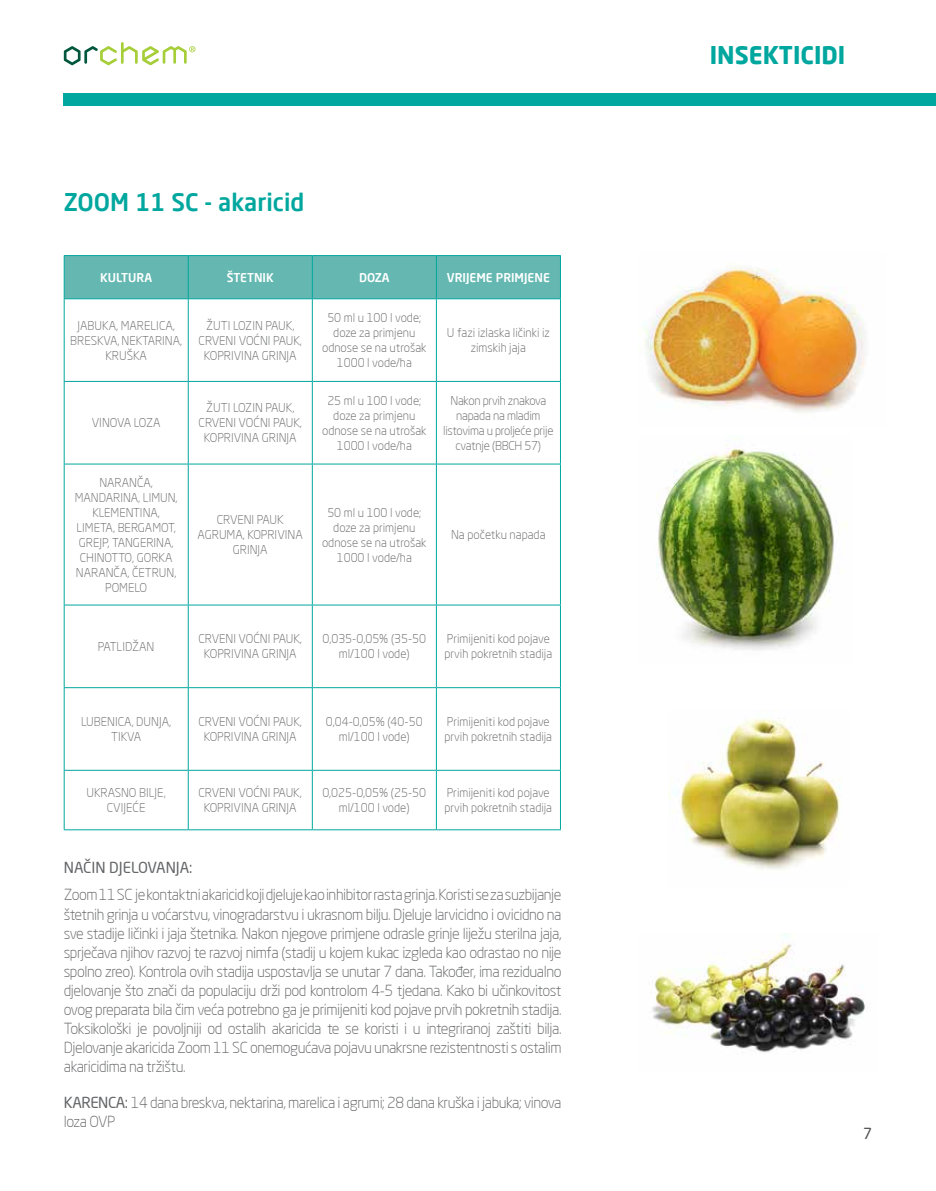
<style>
.page{position:relative;width:936px;height:1191px;background:#fff}
.page>*{position:absolute;margin:0;border:0;box-sizing:border-box;transform-origin:0 0}
.t1{font:500 24px "Neo Sans Pro";color:#00a79e}
.t2{font:700 24px "Neo Sans Pro";color:#00a79e}
.t3{font:300 15px/19px "Neo Sans Pro";letter-spacing:-.03em;color:#636466;text-align:justify}
.t4{font:15px "Neo Sans Pro";color:#636466}
.t5{font:15px "Neo Sans Pro";color:#4d4d4f}
.t6{font:300 12px/15px "Neo Sans Pro";color:#636466;text-align:center}
.t7{font:300 12px/15px "Neo Sans Pro";letter-spacing:-.02em;color:#636466;text-align:center}
.t8{font:500 12px "Neo Sans Pro";color:#fff}
.s1{font-weight:400}
</style>
<div class="page">
<svg style="left:64px;top:42px;width:131px;height:23px"></svg>
<div style="left:65px;top:256px;width:495px;height:42px;background:#64b8b1"></div>
<hr style="left:64px;top:255px;width:124px;height:1px;background:#00a79e">
<hr style="left:64px;top:256px;width:1px;height:42px;background:#00a79e">
<hr style="left:188px;top:255px;width:124px;height:1px;background:#00a79e">
<hr style="left:188px;top:256px;width:1px;height:42px;background:#00a79e">
<hr style="left:312px;top:255px;width:124px;height:1px;background:#00a79e">
<hr style="left:312px;top:256px;width:1px;height:42px;background:#00a79e">
<hr style="left:436px;top:255px;width:125px;height:1px;background:#00a79e">
<hr style="left:436px;top:256px;width:1px;height:42px;background:#00a79e">
<hr style="left:560px;top:256px;width:1px;height:42px;background:#00a79e">
<hr style="left:64px;top:298px;width:124px;height:1px;background:#00a79e">
<hr style="left:64px;top:299px;width:1px;height:82px;background:#00a79e">
<hr style="left:188px;top:298px;width:124px;height:1px;background:#00a79e">
<hr style="left:188px;top:299px;width:1px;height:82px;background:#00a79e">
<hr style="left:312px;top:298px;width:124px;height:1px;background:#00a79e">
<hr style="left:312px;top:299px;width:1px;height:82px;background:#00a79e">
<hr style="left:436px;top:298px;width:125px;height:1px;background:#00a79e">
<hr style="left:436px;top:299px;width:1px;height:82px;background:#00a79e">
<hr style="left:560px;top:299px;width:1px;height:82px;background:#00a79e">
<hr style="left:64px;top:381px;width:124px;height:1px;background:#00a79e">
<hr style="left:64px;top:382px;width:1px;height:82px;background:#00a79e">
<hr style="left:188px;top:381px;width:124px;height:1px;background:#00a79e">
<hr style="left:188px;top:382px;width:1px;height:82px;background:#00a79e">
<hr style="left:312px;top:381px;width:124px;height:1px;background:#00a79e">
<hr style="left:312px;top:382px;width:1px;height:82px;background:#00a79e">
<hr style="left:436px;top:381px;width:125px;height:1px;background:#00a79e">
<hr style="left:436px;top:382px;width:1px;height:82px;background:#00a79e">
<hr style="left:560px;top:382px;width:1px;height:82px;background:#00a79e">
<hr style="left:64px;top:464px;width:124px;height:1px;background:#00a79e">
<hr style="left:64px;top:464px;width:1px;height:140px;background:#00a79e">
<hr style="left:188px;top:464px;width:124px;height:1px;background:#00a79e">
<hr style="left:188px;top:464px;width:1px;height:140px;background:#00a79e">
<hr style="left:312px;top:464px;width:124px;height:1px;background:#00a79e">
<hr style="left:312px;top:464px;width:1px;height:140px;background:#00a79e">
<hr style="left:436px;top:464px;width:125px;height:1px;background:#00a79e">
<hr style="left:436px;top:464px;width:1px;height:140px;background:#00a79e">
<hr style="left:560px;top:464px;width:1px;height:140px;background:#00a79e">
<hr style="left:64px;top:604px;width:124px;height:1px;background:#00a79e">
<hr style="left:64px;top:605px;width:1px;height:82px;background:#00a79e">
<hr style="left:188px;top:604px;width:124px;height:1px;background:#00a79e">
<hr style="left:188px;top:605px;width:1px;height:82px;background:#00a79e">
<hr style="left:312px;top:604px;width:124px;height:1px;background:#00a79e">
<hr style="left:312px;top:605px;width:1px;height:82px;background:#00a79e">
<hr style="left:436px;top:604px;width:125px;height:1px;background:#00a79e">
<hr style="left:436px;top:605px;width:1px;height:82px;background:#00a79e">
<hr style="left:560px;top:605px;width:1px;height:82px;background:#00a79e">
<hr style="left:64px;top:687px;width:124px;height:1px;background:#00a79e">
<hr style="left:64px;top:688px;width:1px;height:82px;background:#00a79e">
<hr style="left:188px;top:687px;width:124px;height:1px;background:#00a79e">
<hr style="left:188px;top:688px;width:1px;height:82px;background:#00a79e">
<hr style="left:312px;top:687px;width:124px;height:1px;background:#00a79e">
<hr style="left:312px;top:688px;width:1px;height:82px;background:#00a79e">
<hr style="left:436px;top:687px;width:125px;height:1px;background:#00a79e">
<hr style="left:436px;top:688px;width:1px;height:82px;background:#00a79e">
<hr style="left:560px;top:688px;width:1px;height:82px;background:#00a79e">
<hr style="left:64px;top:770px;width:124px;height:1px;background:#00a79e">
<hr style="left:64px;top:770px;width:1px;height:59px;background:#00a79e">
<hr style="left:188px;top:770px;width:124px;height:1px;background:#00a79e">
<hr style="left:188px;top:770px;width:1px;height:59px;background:#00a79e">
<hr style="left:312px;top:770px;width:124px;height:1px;background:#00a79e">
<hr style="left:312px;top:770px;width:1px;height:59px;background:#00a79e">
<hr style="left:436px;top:770px;width:125px;height:1px;background:#00a79e">
<hr style="left:436px;top:770px;width:1px;height:59px;background:#00a79e">
<hr style="left:560px;top:770px;width:1px;height:59px;background:#00a79e">
<hr style="left:64px;top:829px;width:124px;height:1px;background:#00a79e">
<hr style="left:188px;top:829px;width:124px;height:1px;background:#00a79e">
<hr style="left:312px;top:829px;width:124px;height:1px;background:#00a79e">
<hr style="left:436px;top:829px;width:125px;height:1px;background:#00a79e">
<img style="left:668px;top:719px;width:173px;height:151px">
<img style="left:652px;top:933px;width:213px;height:120px">
<img style="left:639px;top:267px;width:226px;height:146px">
<img style="left:656px;top:438px;width:191px;height:212px">
<div style="left:64px;top:94px;width:871px;height:12px;background:#00a79e"></div>
<h1 class="t1" style="left:64px;top:187px;width:242px">ZOOM 11 SC - akaricid</h1>
<p class="t8" style="left:100px;top:270px;width:53px">KULTURA</p>
<p class="t8" style="left:227px;top:270px;width:49px">ŠTETNIK</p>
<p class="t8" style="left:359px;top:270px;width:32px">DOZA</p>
<p class="t8" style="left:447px;top:270px;width:105px">VRIJEME PRIMJENE</p>
<p class="t6" style="left:70px;top:317px;width:113px">JABUKA, MARELICA,<br>BRESKVA, NEKTARINA,<br>KRUŠKA</p>
<p class="t6" style="left:198px;top:317px;width:105px">ŽUTI LOZIN PAUK,<br>CRVENI VOĆNI PAUK,<br>KOPRIVINA GRINJA</p>
<p class="t6" style="left:322px;top:310px;width:106px">50 ml u 100 l vode; doze za primjenu odnose se na utrošak<br>1000 l vode/ha</p>
<p class="t6" style="left:447px;top:325px;width:104px">U fazi izlaska ličinki iz zimskih jaja</p>
<p class="t6" style="left:92px;top:415px;width:70px">VINOVA LOZA</p>
<p class="t6" style="left:75px;top:474px;width:104px">NARANČA,<br>MANDARINA, LIMUN,<br>KLEMENTINA,<br>LIMETA, BERGAMOT,<br>GREJP, TANGERINA,<br>CHINOTTO, GORKA<br>NARANČA, ČETRUN,<br>POMELO</p>
<p class="t6" style="left:198px;top:400px;width:105px">ŽUTI LOZIN PAUK,<br>CRVENI VOĆNI PAUK,<br>KOPRIVINA GRINJA</p>
<p class="t6" style="left:322px;top:393px;width:106px">25 ml u 100 l vode; doze za primjenu odnose se na utrošak<br>1000 l vode/ha</p>
<p class="t7" style="left:443px;top:393px;width:112px">Nakon prvih znakova napada na mladim listovima u proljeće prije cvatnje (BBCH 57)</p>
<p class="t6" style="left:198px;top:512px;width:107px">CRVENI PAUK<br>AGRUMA, KOPRIVINA<br>GRINJA</p>
<p class="t6" style="left:322px;top:504px;width:106px">50 ml u 100 l vode; doze za primjenu odnose se na utrošak<br>1000 l vode/ha</p>
<p class="t6" style="left:451px;top:527px;width:96px">Na početku napada</p>
<p class="t6" style="left:98px;top:639px;width:58px">PATLIDŽAN</p>
<p class="t6" style="left:198px;top:631px;width:105px">CRVENI VOĆNI PAUK,<br>KOPRIVINA GRINJA</p>
<p class="t6" style="left:322px;top:631px;width:105px">0,035-0,05% (35-50 ml/100 l vode)</p>
<p class="t6" style="left:444px;top:631px;width:109px;text-align:left">Primijeniti kod pojave prvih pokretnih stadija</p>
<p class="t6" style="left:81px;top:714px;width:92px">LUBENICA, DUNJA,<br>TIKVA</p>
<p class="t6" style="left:198px;top:714px;width:105px">CRVENI VOĆNI PAUK,<br>KOPRIVINA GRINJA</p>
<p class="t6" style="left:326px;top:714px;width:98px">0,04-0,05% (40-50 ml/100 l vode)</p>
<p class="t6" style="left:444px;top:714px;width:109px;text-align:left">Primijeniti kod pojave prvih pokretnih stadija</p>
<p class="t6" style="left:86px;top:785px;width:81px">UKRASNO BILJE,<br>CVIJEĆE</p>
<p class="t6" style="left:198px;top:785px;width:105px">CRVENI VOĆNI PAUK,<br>KOPRIVINA GRINJA</p>
<p class="t6" style="left:322px;top:785px;width:105px">0,025-0,05% (25-50 ml/100 l vode)</p>
<p class="t6" style="left:444px;top:785px;width:109px;text-align:left">Primijeniti kod pojave prvih pokretnih stadija</p>
<p class="t4" style="left:64px;top:858px;width:130px">NAČIN DJELOVANJA:</p>
<p class="t3" style="left:64px;top:885px;width:499px">Zoom 11 SC je kontaktni akaricid koji djeluje kao inhibitor rasta grinja. Koristi se za suzbijanje štetnih grinja u voćarstvu, vinogradarstvu i ukrasnom bilju. Djeluje larvicidno i ovicidno na sve stadije ličinki i jaja štetnika. Nakon njegove primjene odrasle grinje liježu sterilna jaja, sprječava njihov razvoj te razvoj nimfa (stadij u kojem kukac izgleda kao odrastao no nije spolno zreo). Kontrola ovih stadija uspostavlja se unutar 7 dana. Također, ima rezidualno djelovanje što znači da populaciju drži pod kontrolom 4-5 tjedana. Kako bi učinkovitost ovog preparata bila čim veća potrebno ga je primijeniti kod pojave prvih pokretnih stadija.<br>Toksikološki je povoljniji od ostalih akaricida te se koristi i u integriranoj zaštiti bilja.<br>Djelovanje akaricida Zoom 11 SC onemogućava pojavu unakrsne rezistentnosti s ostalim akaricidima na tržištu.</p>
<p class="t3" style="left:64px;top:1092px;width:499px"><span class="s1">KARENCA:</span> 14 dana breskva, nektarina, marelica i agrumi; 28 dana kruška i jabuka; vinova loza OVP</p>
<h1 class="t2" style="left:709px;top:40px;width:137px">INSEKTICIDI</h1>
<p class="t5" style="left:863px;top:1124px;width:11px">7</p>
</div>
